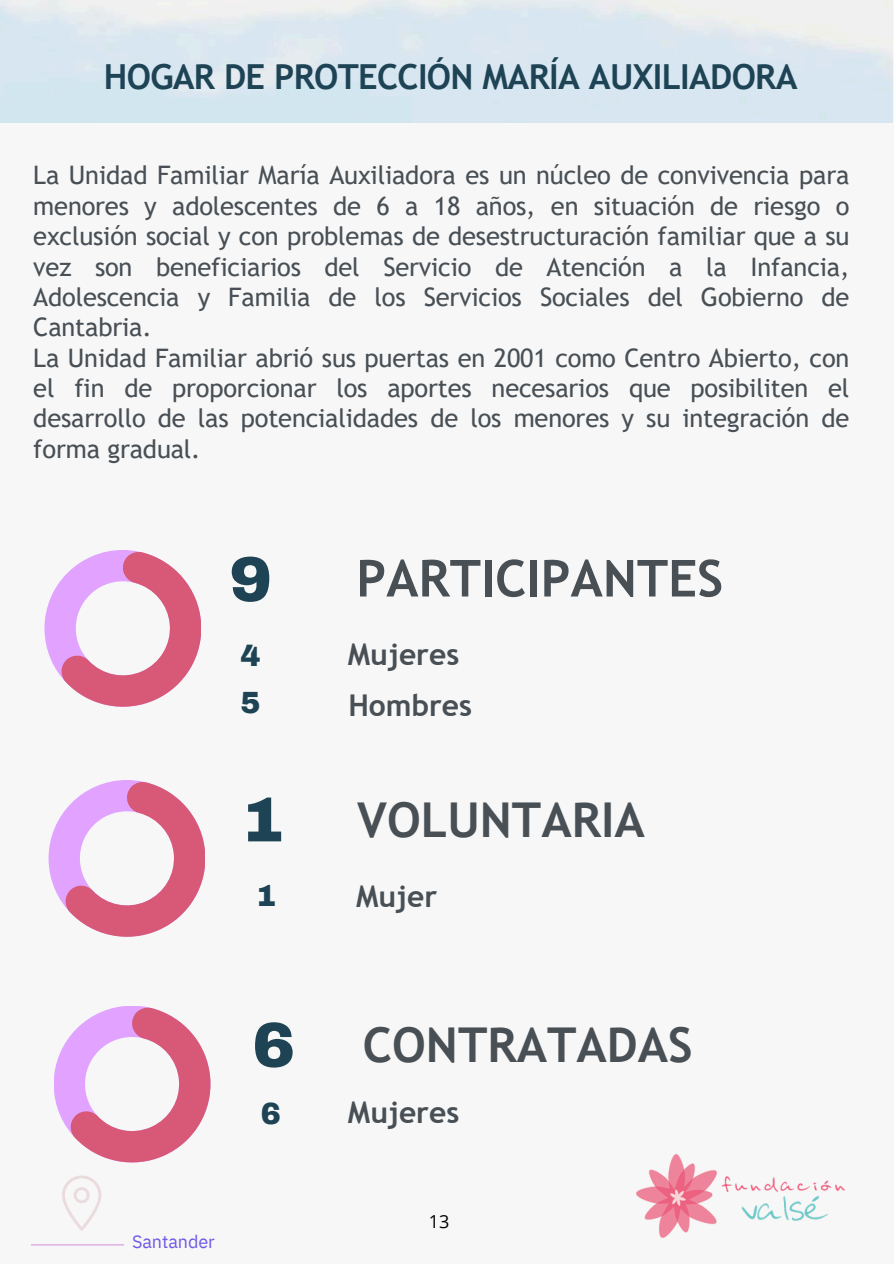
<style>
.page{position:relative;width:894px;height:1264px;background:#fff}
.page>*{position:absolute;margin:0;border:0;box-sizing:border-box;transform-origin:0 0}
.t1{font:900 63.6px "Archivo";color:#1d4355}
.t2{font:700 51px "Trebuchet MS";color:#484f55}
.t3{font:700 48px "Trebuchet MS";color:#484f55}
.t4{font:700 34.5px "Trebuchet MS";letter-spacing:-.02em;color:#1d4355}
.t5{font:700 30px "Trebuchet MS";color:#484f55}
.t6{font:900 30px "Archivo";color:#1d4355}
.t7{font:25.5px/30.3px "Trebuchet MS";letter-spacing:-.005em;color:#484f55}
.t8{font:18px "IBM Plex Sans";letter-spacing:-.005em;color:#6e5ae2}
.t9{font:18px "Open Sans";color:#000}
</style>
<div class="page">
<div style="left:0;top:0;width:893px;height:1263px;background:#f7f7f7"></div>
<img style="left:636px;top:1153px;width:210px;height:85px">
<svg style="left:44px;top:550px;width:157px;height:156px"></svg>
<svg style="left:49px;top:780px;width:156px;height:156px"></svg>
<svg style="left:54px;top:1006px;width:156px;height:156px"></svg>
<img style="left:31px;top:1175px;width:93px;height:71px">
<h4 class="t4" style="left:104px;top:56px;width:695px">HOGAR DE PROTECCIÓN MARÍA AUXILIADORA</h4>
<p class="t7" style="left:33px;top:160px;width:817px">La Unidad Familiar María Auxiliadora es un núcleo de convivencia para menores y adolescentes de 6 a 18 años, en situación de riesgo o exclusión social y con problemas de desestructuración familiar que a su vez son beneficiarios del Servicio de Atención a la Infancia, Adolescencia y Familia de los Servicios Sociales del Gobierno de Cantabria.<br>La Unidad Familiar abrió sus puertas en 2001 como Centro Abierto, con el fin de proporcionar los aportes necesarios que posibiliten el desarrollo de las potencialidades de los menores y su integración de forma gradual.</p>
<h5 class="t1" style="left:229px;top:545px;width:44px">9</h5>
<p class="t2" style="left:356px;top:548px;width:368px">PARTICIPANTES</p>
<h4 class="t6" style="left:240px;top:639px;width:22px">4</h4>
<h1 class="t6" style="left:240px;top:686px;width:22px">5</h1>
<p class="t5" style="left:348px;top:636px;width:113px">Mujeres</p>
<p class="t5" style="left:348px;top:687px;width:125px">Hombres</p>
<p class="t1" style="left:241px;top:785px;width:44px">1</p>
<h4 class="t3" style="left:357px;top:791px;width:289px">VOLUNTARIA</h4>
<p class="t6" style="left:256px;top:880px;width:22px">1</p>
<h1 class="t5" style="left:356px;top:879px;width:83px">Mujer</h1>
<h1 class="t1" style="left:252px;top:1010px;width:44px">6</h1>
<p class="t3" style="left:362px;top:1017px;width:331px">CONTRATADAS</p>
<h4 class="t6" style="left:261px;top:1097px;width:22px">6</h4>
<p class="t5" style="left:348px;top:1095px;width:113px">Mujeres</p>
<p class="t8" style="left:132px;top:1228px;width:84px">Santander</p>
<p class="t9" style="left:428px;top:1208px;width:22px">13</p>
</div>
